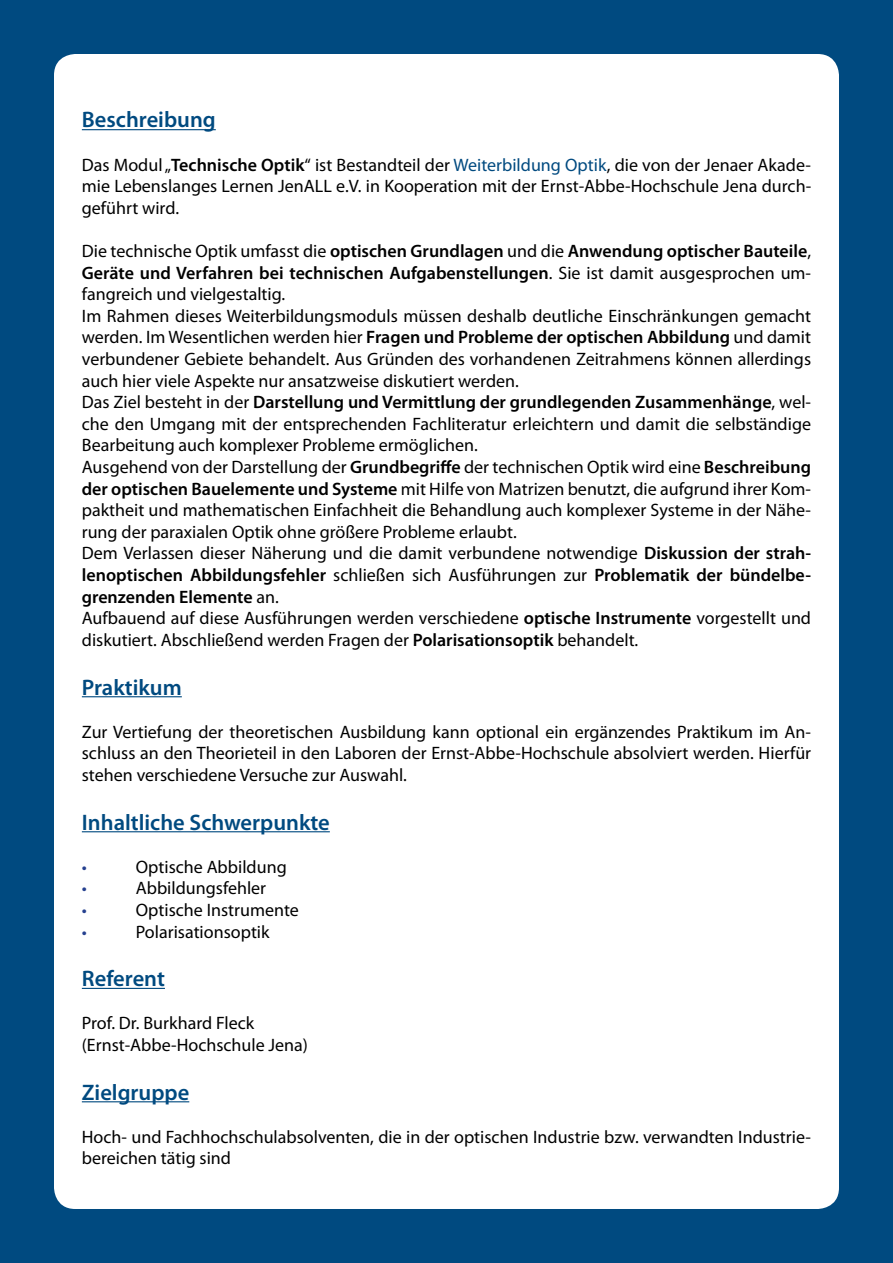
<style>
.page{position:relative;width:893px;height:1263px;background:#004a80}
.page>*{position:absolute;margin:0;border:0;box-sizing:border-box;transform-origin:0 0}
.t1{font:600 22.5px "Myriad Pro";color:#004a80}
.t2{font:18px/21.6px "Myriad Pro";color:#000}
.t3{font:18px "Myriad Pro";color:#25408f}
.s1{font-weight:600}
.s2{color:#004a80}
</style>
<div class="page">
<div style="left:54px;top:54px;width:785px;height:1155px;background:#fff;border-radius:21px"></div>
<hr style="left:82px;top:129px;width:134px;height:1px;background:#004a80">
<hr style="left:82px;top:696px;width:100px;height:1px;background:#004a80">
<hr style="left:82px;top:831px;width:248px;height:1px;background:#004a80">
<hr style="left:82px;top:988px;width:83px;height:1px;background:#004a80">
<hr style="left:82px;top:1101px;width:107px;height:1px;background:#004a80">
<p class="t1" style="left:82px;top:106px;width:135px">Beschreibung</p>
<p class="t2" style="left:82px;top:154px;width:731px;text-align:justify">Das Modul „<span class="s1">Technische Optik</span>“ ist Bestandteil der <span class="s2">Weiterbildung Optik</span>, die von der Jenaer Akade&shy;mie Lebenslanges Lernen JenALL e.V. in Kooperation mit der Ernst-Abbe-Hochschule Jena durch&shy;geführt wird.</p>
<p class="t2" style="left:82px;top:240px;width:731px">Die technische Optik umfasst die <span class="s1">optischen Grundlagen</span> und die <span class="s1">Anwendung optischer Bauteile</span>, <span class="s1">Geräte und Verfahren bei technischen Aufgabenstellungen</span>. Sie ist damit ausgesprochen um&shy;fangreich und vielgestaltig.<br>Im Rahmen dieses Weiterbildungsmoduls müssen deshalb deutliche Einschränkungen gemacht werden. Im Wesentlichen werden hier <span class="s1">Fragen und Probleme der optischen Abbildung</span> und damit verbundener Gebiete behandelt. Aus Gründen des vorhandenen Zeitrahmens können allerdings auch hier viele Aspekte nur ansatzweise diskutiert werden.<br>Das Ziel besteht in der <span class="s1">Darstellung und Vermittlung der grundlegenden Zusammenhänge</span>, wel&shy;che den Umgang mit der entsprechenden Fachliteratur erleichtern und damit die selbständige Bearbeitung auch komplexer Probleme ermöglichen.<br>Ausgehend von der Darstellung der <span class="s1">Grundbegriffe</span> der technischen Optik wird eine <span class="s1">Beschreibung der optischen Bauelemente und Systeme</span> mit Hilfe von Matrizen benutzt, die aufgrund ihrer Kom&shy;paktheit und mathematischen Einfachheit die Behandlung auch komplexer Systeme in der Nähe&shy;rung der paraxialen Optik ohne größere Probleme erlaubt.<br>Dem Verlassen dieser Näherung und die damit verbundene notwendige <span class="s1">Diskussion der strah&shy;lenoptischen Abbildungsfehler</span> schließen sich Ausführungen zur <span class="s1">Problematik der bündelbe&shy;grenzenden Elemente</span> an.<br>Aufbauend auf diese Ausführungen werden verschiedene <span class="s1">optische Instrumente</span> vorgestellt und diskutiert. Abschließend werden Fragen der <span class="s1">Polarisationsoptik</span> behandelt.</p>
<p class="t1" style="left:82px;top:673px;width:101px">Praktikum</p>
<p class="t2" style="left:82px;top:721px;width:731px;text-align:justify">Zur Vertiefung der theoretischen Ausbildung kann optional ein ergänzendes Praktikum im An&shy;schluss an den Theorieteil in den Laboren der Ernst-Abbe-Hochschule absolviert werden. Hierfür stehen verschiedene Versuche zur Auswahl.</p>
<p class="t1" style="left:82px;top:808px;width:249px">Inhaltliche Schwerpunkte</p>
<p class="t3" style="left:82px;top:855px;width:7px">•</p>
<p class="t2" style="left:136px;top:856px;width:152px">Optische Abbildung</p>
<p class="t3" style="left:82px;top:877px;width:7px">•</p>
<p class="t2" style="left:136px;top:877px;width:132px">Abbildungsfehler</p>
<p class="t3" style="left:82px;top:899px;width:7px">•</p>
<p class="t2" style="left:136px;top:899px;width:165px">Optische Instrumente</p>
<p class="t3" style="left:82px;top:920px;width:7px">•</p>
<p class="t2" style="left:136px;top:920px;width:135px">Polarisationsoptik</p>
<p class="t1" style="left:82px;top:964px;width:85px">Referent</p>
<p class="t2" style="left:82px;top:1012px;width:228px">Prof. Dr. Burkhard Fleck (Ernst-Abbe-Hochschule Jena)</p>
<p class="t1" style="left:82px;top:1078px;width:109px">Zielgruppe</p>
<p class="t2" style="left:82px;top:1126px;width:731px">Hoch- und Fachhochschulabsolventen, die in der optischen Industrie bzw. verwandten Industrie&shy;bereichen tätig sind</p>
</div>
